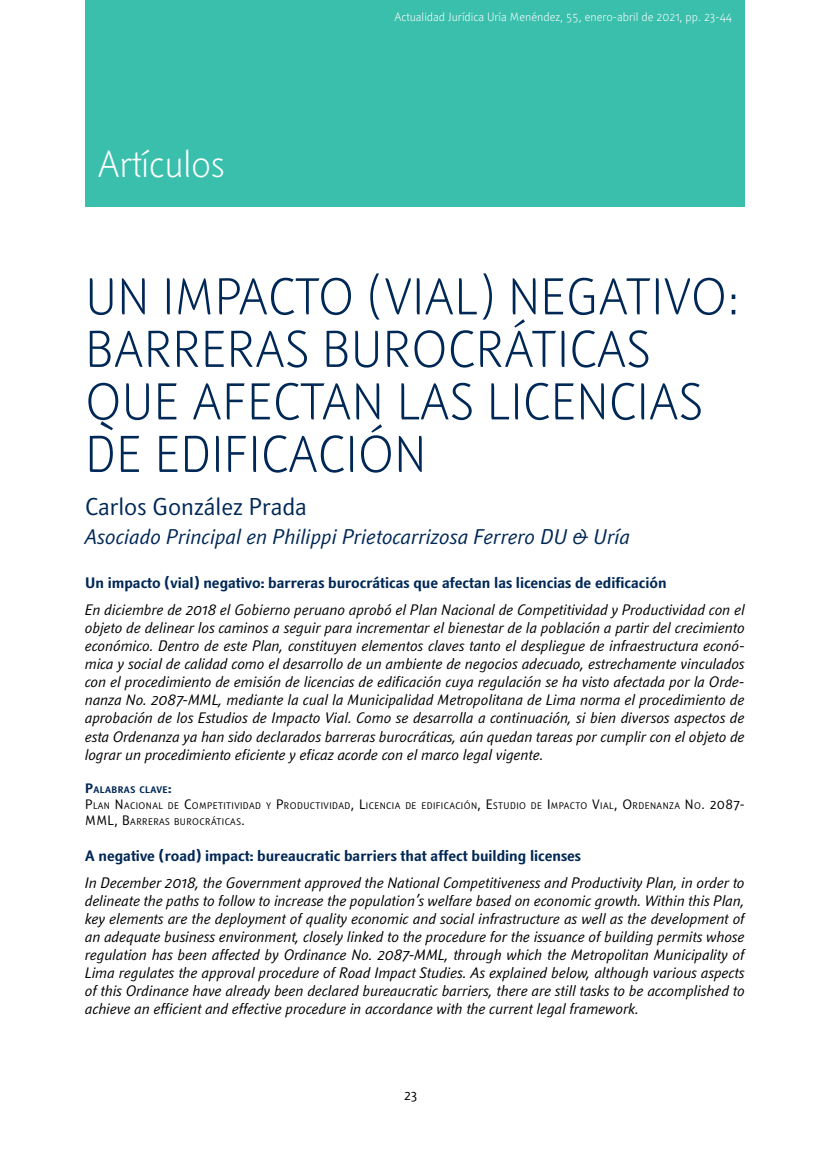
<style>
.page{position:relative;width:830px;height:1149px;background:#fff}
.page>*{position:absolute;margin:0;border:0;box-sizing:border-box;transform-origin:0 0}
.t1{font:300 51px/52.5px "Textra LT";color:#002856}
.t2{font:300 37.5px "Textra LT";letter-spacing:-.01em;color:#fff}
.t3{font:24px "Textra LT";color:#002856}
.t4{font:italic 21px "Textra LT";color:#002856}
.t5{font:italic 15px/18px "Textra LT";color:#000;text-align:justify}
.t6{font:700 15px "Textra LT";color:#002856}
.t7{font:13.5px "Textra LT";color:#000}
.t8{font:13.5px "Textra LT";color:#000}
.t9{font:300 12px "Textra LT";color:#fff}
.t10{font:9.45px/16.2px "Textra LT";letter-spacing:.045em;color:#000}
.s1{font-weight:700;font-size:13.5px;color:#002856}
.s2{font-weight:700;color:#002856}
.s3{font-size:13.5px}
</style>
<div class="page">
<div style="left:85px;top:0;width:659px;height:207px;background:#3bbfad"></div>
<h2 class="t2" style="left:98px;top:140px;width:128px">Artículos</h2>
<p class="t9" style="left:394px;top:9px;width:339px">Actualidad Jurídica Uría Menéndez, 55, enero-abril de 2021, pp. 23-44</p>
<h1 class="t1" style="left:85px;top:269px;width:656px">UN IMPACTO (VIAL) NEGATIVO:<br>BARRERAS BUROCRÁTICAS<br>QUE AFECTAN LAS LICENCIAS<br>DE EDIFICACIÓN</h1>
<h3 class="t3" style="left:85px;top:491px;width:223px">Carlos González Prada</h3>
<h3 class="t4" style="left:85px;top:523px;width:546px">Asociado Principal en Philippi Prietocarrizosa Ferrero DU &amp; Uría</h3>
<p class="t6" style="left:85px;top:573px;width:582px">Un impacto (vial) negativo: barreras burocráticas que afectan las licencias de edificación</p>
<p class="t5" style="left:85px;top:600px;width:661px">En diciembre de 2018 el Gobierno peruano aprobó el Plan Nacional de Competitividad y Productividad con el objeto de delinear los caminos a seguir para incrementar el bienestar de la población a partir del crecimiento económico. Dentro de este Plan, constituyen elementos claves tanto el despliegue de infraestructura econó&shy;mica y social de calidad como el desarrollo de un ambiente de negocios adecuado, estrechamente vinculados con el procedimiento de emisión de licencias de edificación cuya regulación se ha visto afectada por la Orde&shy;nanza No. 2087-MML, mediante la cual la Municipalidad Metropolitana de Lima norma el procedimiento de aprobación de los Estudios de Impacto Vial. Como se desarrolla a continuación, si bien diversos aspectos de esta Ordenanza ya han sido declarados barreras burocráticas, aún quedan tareas por cumplir con el objeto de lograr un procedimiento eficiente y eficaz acorde con el marco legal vigente.</p>
<p class="t10" style="left:85px;top:780px;width:661px"><span class="s1">P</span><span class="s2">ALABRAS CLAVE</span><span class="s1">:<br></span><span class="s3">P</span>LAN <span class="s3">N</span>ACIONAL DE <span class="s3">C</span>OMPETITIVIDAD Y <span class="s3">P</span>RODUCTIVIDAD<span class="s3">, L</span>ICENCIA DE EDIFICACIÓN<span class="s3">, E</span>STU DIO DE <span class="s3">I</span> MPACTO <span class="s3">V</span>IAL<span class="s3">, O</span> RDENANZA <span class="s3">N</span> O<span class="s3">. 2087-</span></p>
<p class="t7" style="left:85px;top:811px;width:11px">MML</p>
<p class="t10" style="left:114px;top:813px;width:132px"><span class="s3">, B</span>ARRERAS BU ROCRÁTICAS<span class="s3">.</span></p>
<p class="t6" style="left:85px;top:845px;width:497px">A negative (road) impact: bureaucratic barriers that affect building licenses</p>
<p class="t5" style="left:85px;top:872px;width:661px">In December 2018, the Government approved the National Competitiveness and Productivity Plan, in order to delineate the paths to follow to increase the population’s welfare based on economic growth. Within this Plan, key elements are the deployment of quality economic and social infrastructure as well as the development of an adequate business environment, closely linked to the procedure for the issuance of building permits whose regulation has been affected by Ordinance No. 2087-MML, through which the Metropolitan Municipality of Lima regulates the approval procedure of Road Impact Studies. As explained below, although various aspects of this Ordinance have already been declared bureaucratic barriers, there are still tasks to be accomplished to achieve an efficient and effective procedure in accordance with the current legal framework.</p>
<p class="t8" style="left:404px;top:1086px;width:15px">23</p>
</div>
